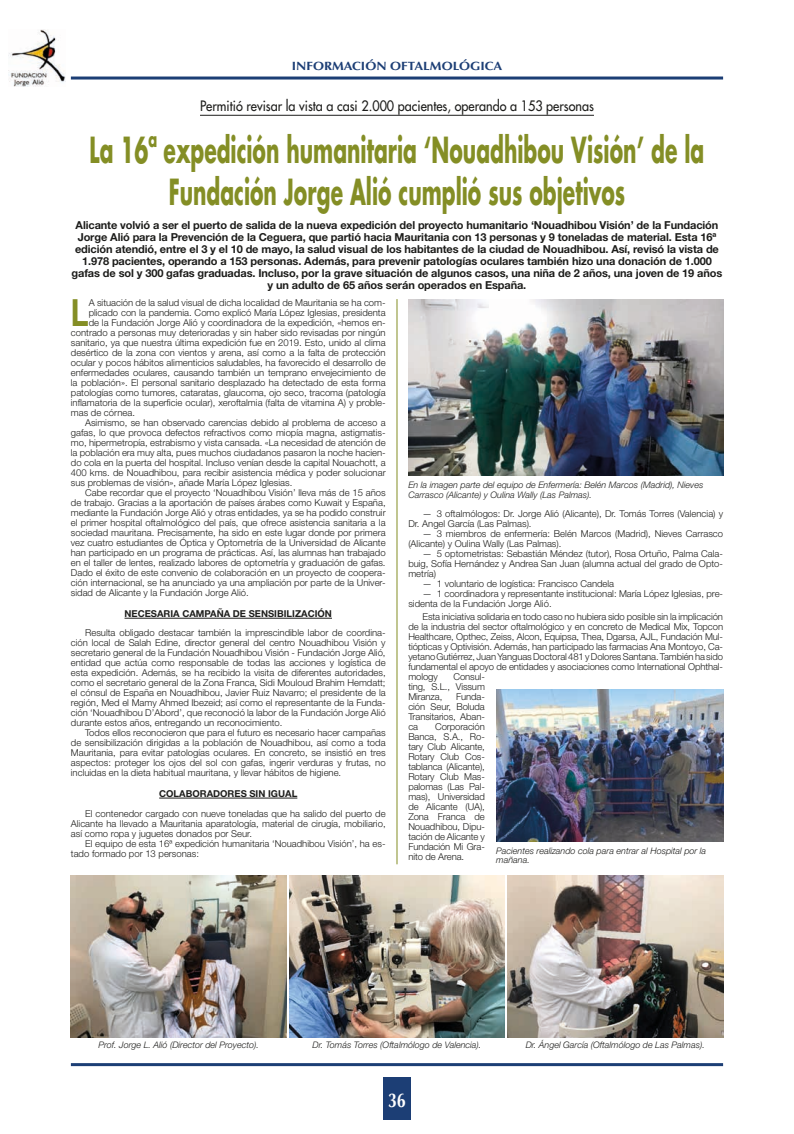
<style>
.page{position:relative;width:794px;height:1134px;background:#fff}
.page>*{position:absolute;margin:0;border:0;box-sizing:border-box;transform-origin:0 0}
.t1{font:700 37.5px "Helvetica Neue LT Std";color:#848e25;scale:.8 1}
.t2{font:700 35px/42px "Futura Std";color:#848e25;text-align:center;scale:.58 1}
.t3{font:700 20px "Optima LT Std";color:#fff;scale:.8 1}
.t4{font:500 14px "Futura Std";color:#1d1d1b;scale:.9 1}
.t5{font:700 12px "Optima LT Std";color:#1c3e75;scale:1.1 1}
.t6{font:700 11px/12px "Helvetica Neue LT Std";letter-spacing:-.01em;color:#1d1d1b;text-align:center}
.t7{font:300 9.5px/10px "Helvetica Neue LT Std";color:#1d1d1b;text-align:justify}
.t8{font:700 9.5px "Helvetica Neue LT Std";color:#1d1d1b}
.t9{font:italic 300 9px/9.5px "Helvetica Neue LT Std";color:#1d1d1b}
</style>
<div class="page">
<div style="left:383px;top:1078px;width:28px;height:42px;background:#1c3e75"></div>
<img style="left:9px;top:30px;width:56px;height:56px">
<hr style="left:71px;top:77px;width:652px;height:3px;background:#1c3e75">
<hr style="left:71px;top:1063px;width:652px;height:3px;background:#1c3e75">
<hr style="left:124px;top:618px;width:208px;height:1px;background:#1d1d1b">
<hr style="left:159px;top:798px;width:138px;height:1px;background:#1d1d1b">
<hr style="left:200px;top:115px;width:394px;height:1px;background:#1d1d1b">
<img style="left:408px;top:299px;width:315px;height:177px">
<img style="left:496px;top:690px;width:227px;height:151px">
<img style="left:71px;top:876px;width:215px;height:161px">
<img style="left:289px;top:876px;width:216px;height:161px">
<img style="left:507px;top:876px;width:216px;height:161px">
<hr style="left:397px;top:299px;width:1px;height:565px;background:#848e25">
<p class="t5" style="left:292px;top:59px;width:193px">INFORMACIÓN OFTALMOLÓGICA</p>
<h3 class="t4" style="left:200px;top:97px;width:439px">Permitió revisar la vista a casi 2.000 pacientes, operando a 153 personas</h3>
<h2 class="t2" style="left:90px;top:128px;width:1061px">La 16ª expedición humanitaria ‘Nouadhibou Visión’ de la<br>Fundación Jorge Alió cumplió sus objetivos</h2>
<p class="t6" style="left:72px;top:219px;width:652px">Alicante volvió a ser el puerto de salida de la nueva expedición del proyecto humanitario ‘Nouadhibou Visión’ de la Fundación Jorge Alió para la Prevención de la Ceguera, que partió hacia Mauritania con 13 personas y 9 toneladas de material. Esta 16ª edición atendió, entre el 3 y el 10 de mayo, la salud visual de los habitantes de la ciudad de Nouadhibou. Así, revisó la vista de 1.978 pacientes, operando a 153 personas. Además, para prevenir patologías oculares también hizo una donación de 1.000 gafas de sol y 300 gafas graduadas. Incluso, por la grave situación de algunos casos, una niña de 2 años, una joven de 19 años y un adulto de 65 años serán operados en España.</p>
<h1 class="t1" style="left:71px;top:289px;width:24px">L</h1>
<p class="t7" style="left:89px;top:297px;width:298px">A situación de la salud visual de dicha localidad de Mauritania se ha com-</p>
<p class="t7" style="left:89px;top:307px;width:298px">plicado con la pandemia. Como explicó María López Iglesias, presidenta</p>
<p class="t7" style="left:89px;top:317px;width:298px">de la Fundación Jorge Alió y coordinadora de la expedición, «hemos en-</p>
<p class="t7" style="left:71px;top:327px;width:316px">contrado a personas muy deterioradas y sin haber sido revisadas por ningún</p>
<p class="t7" style="left:71px;top:337px;width:316px">sanitario, ya que nuestra última expedición fue en 2019. Esto, unido al clima</p>
<p class="t7" style="left:71px;top:347px;width:316px">desértico de la zona con vientos y arena, así como a la falta de protección</p>
<p class="t7" style="left:71px;top:357px;width:316px">ocular y pocos hábitos alimenticios saludables, ha favorecido el desarrollo de</p>
<p class="t7" style="left:71px;top:367px;width:316px">enfermedades oculares, causando también un temprano envejecimiento de</p>
<p class="t7" style="left:71px;top:377px;width:316px">la población». El personal sanitario desplazado ha detectado de esta forma</p>
<p class="t7" style="left:71px;top:387px;width:316px">patologías como tumores, cataratas, glaucoma, ojo seco, tracoma (patología</p>
<p class="t7" style="left:71px;top:397px;width:316px">inflamatoria de la superficie ocular), xeroftalmia (falta de vitamina A) y proble-</p>
<p class="t7" style="left:71px;top:407px;width:66px">mas de córnea.</p>
<p class="t7" style="left:85px;top:417px;width:302px">Asimismo, se han observado carencias debido al problema de acceso a</p>
<p class="t7" style="left:71px;top:427px;width:316px">gafas, lo que provoca defectos refractivos como miopía magna, astigmatis-</p>
<p class="t7" style="left:71px;top:437px;width:316px">mo, hipermetropía, estrabismo y vista cansada. «La necesidad de atención de</p>
<p class="t7" style="left:71px;top:447px;width:316px">la población era muy alta, pues muchos ciudadanos pasaron la noche hacien-</p>
<p class="t7" style="left:71px;top:457px;width:316px">do cola en la puerta del hospital. Incluso venían desde la capital Nouachott, a</p>
<p class="t7" style="left:71px;top:467px;width:316px">400 kms. de Nouadhibou, para recibir asistencia médica y poder solucionar</p>
<p class="t7" style="left:71px;top:477px;width:223px">sus problemas de visión», añade María López Iglesias.</p>
<p class="t7" style="left:85px;top:487px;width:302px">Cabe recordar que el proyecto ‘Nouadhibou Visión’ lleva más de 15 años</p>
<p class="t7" style="left:71px;top:497px;width:316px">de trabajo. Gracias a la aportación de países árabes como Kuwait y España,</p>
<p class="t7" style="left:71px;top:507px;width:316px">mediante la Fundación Jorge Alió y otras entidades, ya se ha podido construir</p>
<p class="t7" style="left:71px;top:517px;width:316px">el primer hospital oftalmológico del país, que ofrece asistencia sanitaria a la</p>
<p class="t7" style="left:71px;top:527px;width:316px">sociedad mauritana. Precisamente, ha sido en este lugar donde por primera</p>
<p class="t7" style="left:71px;top:537px;width:316px">vez cuatro estudiantes de Óptica y Optometría de la Universidad de Alicante</p>
<p class="t7" style="left:71px;top:547px;width:316px">han participado en un programa de prácticas. Así, las alumnas han trabajado</p>
<p class="t7" style="left:71px;top:557px;width:316px">en el taller de lentes, realizado labores de optometría y graduación de gafas.</p>
<p class="t7" style="left:71px;top:567px;width:316px">Dado el éxito de este convenio de colaboración en un proyecto de coopera-</p>
<p class="t7" style="left:71px;top:577px;width:316px">ción internacional, se ha anunciado ya una ampliación por parte de la Univer-</p>
<p class="t7" style="left:71px;top:587px;width:179px">sidad de Alicante y la Fundación Jorge Alió.</p>
<p class="t8" style="left:124px;top:608px;width:209px">NECESARIA CAMPAÑA DE SENSIBILIZACIÓN</p>
<p class="t7" style="left:71px;top:627px;width:316px;text-indent:14px">Resulta obligado destacar también la imprescindible labor de coordina&shy;ción local de Salah Edine, director general del centro Nouadhibou Visión y secretario general de la Fundación Nouadhibou Visión - Fundación Jorge Alió, entidad que actúa como responsable de todas las acciones y logística de esta expedición. Además, se ha recibido la visita de diferentes autoridades, como el secretario general de la Zona Franca, Sidi Mouloud Brahim Hemdatt; el cónsul de España en Nouadhibou, Javier Ruiz Navarro; el presidente de la región, Med el Mamy Ahmed Ibezeid; así como el representante de la Funda&shy;ción ‘Nouadhibou D’Abord’, que reconoció la labor de la Fundación Jorge Alió durante estos años, entregando un reconocimiento.</p>
<p class="t7" style="left:71px;top:727px;width:316px;text-indent:14px">Todos ellos reconocieron que para el futuro es necesario hacer campañas de sensibilización dirigidas a la población de Nouadhibou, así como a toda Mauritania, para evitar patologías oculares. En concreto, se insistió en tres aspectos: proteger los ojos del sol con gafas, ingerir verduras y frutas, no incluidas en la dieta habitual mauritana, y llevar hábitos de higiene.</p>
<p class="t8" style="left:159px;top:788px;width:140px">COLABORADORES SIN IGUAL</p>
<p class="t7" style="left:71px;top:809px;width:316px;text-indent:14px">El contenedor cargado con nueve toneladas que ha salido del puerto de Alicante ha llevado a Mauritania aparatología, material de cirugía, mobiliario, así como ropa y juguetes donados por Seur.</p>
<p class="t7" style="left:71px;top:839px;width:316px;text-indent:14px">El equipo de esta 16ª expedición humanitaria ‘Nouadhibou Visión’, ha es&shy;tado formado por 13 personas:</p>
<p class="t9" style="left:408px;top:480px;width:296px">En la imagen parte del equipo de Enfermería: Belén Marcos (Madrid), Nieves<br>Carrasco (Alicante) y Oulina Wally (Las Palmas).</p>
<p class="t7" style="left:408px;top:509px;width:316px;text-indent:14px">— 3 oftalmólogos: Dr. Jorge Alió (Alicante), Dr. Tomás Torres (Valencia) y<br>Dr. Angel García (Las Palmas).</p>
<p class="t7" style="left:408px;top:529px;width:316px;text-indent:14px">— 3 miembros de enfermería: Belén Marcos (Madrid), Nieves Carrasco (Alicante) y Oulina Wally (Las Palmas).</p>
<p class="t7" style="left:408px;top:549px;width:316px;text-indent:14px">— 5 optometristas: Sebastián Méndez (tutor), Rosa Ortuño, Palma Cala&shy;buig, Sofía Hernández y Andrea San Juan (alumna actual del grado de Opto&shy;metría)</p>
<p class="t7" style="left:422px;top:579px;width:193px">— 1 voluntario de logística: Francisco Candela</p>
<p class="t7" style="left:408px;top:589px;width:316px;text-indent:14px">— 1 coordinadora y representante institucional: María López Iglesias, pre&shy;sidenta de la Fundación Jorge Alió.</p>
<p class="t7" style="left:408px;top:611px;width:316px;text-indent:14px">Esta iniciativa solidaria en todo caso no hubiera sido posible sin la implicación de la industria del sector oftalmológico y en concreto de Medical Mix, Topcon Healthcare, Opthec, Zeiss, Alcon, Equipsa, Thea, Dgarsa, AJL, Fundación Mul&shy;tiópticas y Optivisión. Además, han participado las farmacias Ana Montoyo, Ca&shy;yetano Gutiérrez, Juan Yanguas Doctoral 481 y Dolores Santana. También ha sido fundamental el apoyo de entidades y asociaciones como International Ophthal&shy;mology</p>
<p class="t7" style="left:408px;top:671px;width:78px;text-indent:45px">Consul&shy;ting, S.L., Vissum Miranza,</p>
<p class="t7" style="left:408px;top:692px;width:78px;text-indent:48px">Funda&shy;ción Seur, Boluda Transitarios, Aban&shy;ca</p>
<p class="t7" style="left:408px;top:722px;width:78px;text-indent:27px">Corporación Banca, S.A., Ro&shy;tary Club Alicante, Rotary Club Cos&shy;tablanca (Alicante), Rotary Club Mas&shy;palomas (Las Pal&shy;mas), Universidad de Alicante (UA), Zona Franca de Nouadhibou, Dipu&shy;tación de Alicante y Fundación Mi Gra&shy;nito de Arena.</p>
<p class="t9" style="left:496px;top:846px;width:211px">Pacientes realizando cola para entrar al Hospital por la mañana.</p>
<p class="t9" style="left:98px;top:1040px;width:162px">Prof. Jorge L. Alió (Director del Proyecto).</p>
<p class="t9" style="left:312px;top:1040px;width:170px">Dr. Tomás Torres (Oftalmólogo de Valencia).</p>
<p class="t9" style="left:526px;top:1040px;width:181px">Dr. Ángel García (Oftalmólogo de Las Palmas).</p>
<h3 class="t3" style="left:388px;top:1088px;width:24px">36</h3>
</div>
